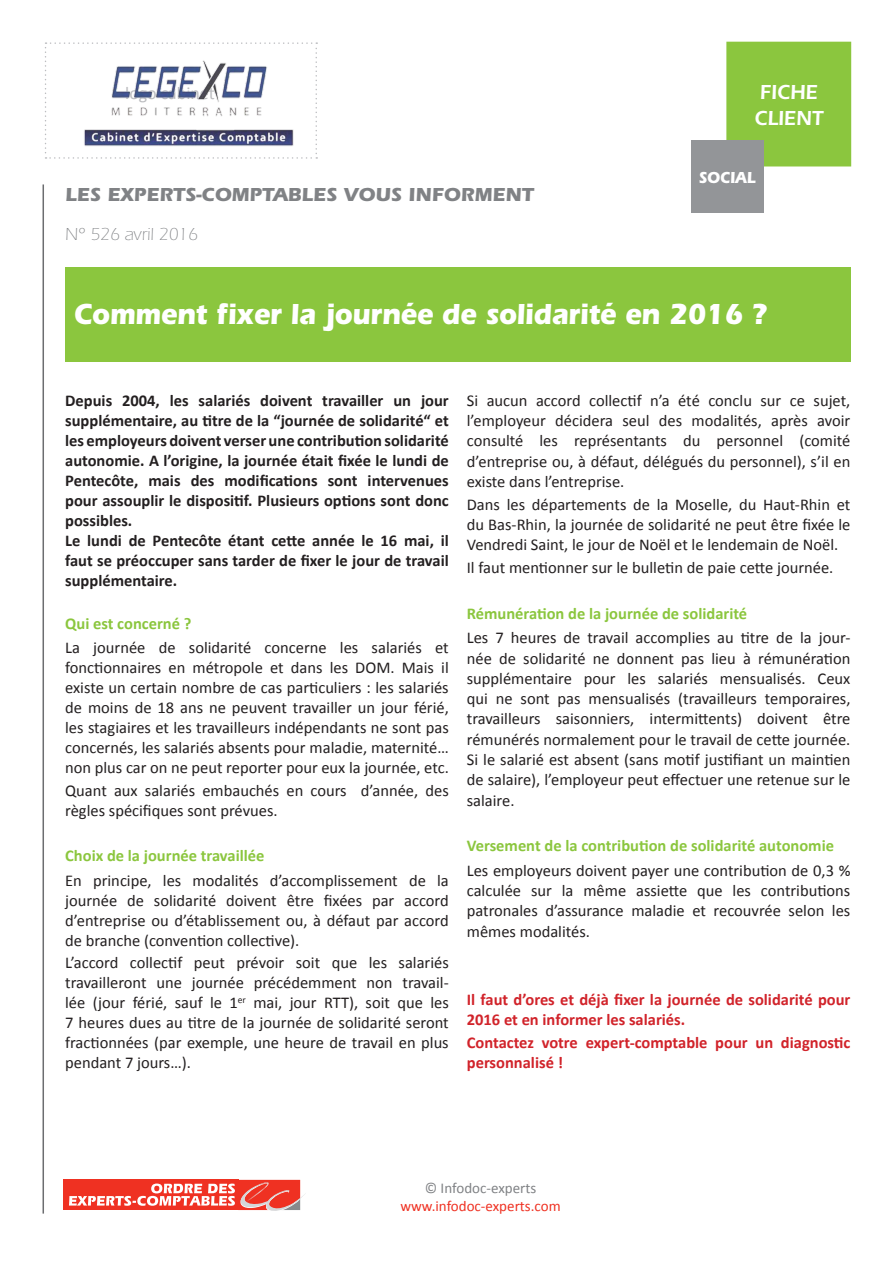
<style>
.page{position:relative;width:893px;height:1263px;background:#fff}
.page>*{position:absolute;margin:0;border:0;box-sizing:border-box;transform-origin:0 0}
.titre_article{font:700 30px "Itc Eras";letter-spacing:-.01em;color:#fff;scale:.92 1}
.t1{font:600 21px "Itc Eras";color:#fff;scale:.95 1}
.t2{font:700 19.5px "Itc Eras";color:#808285}
.t3{font:300 18px "Itc Eras";color:#808285}
.t4{font:18px "Calibri";color:#bcbdc0}
.texte_ok{font:16.5px/20.2px "Calibri";color:#231f20;text-align:justify}
.chapo{font:700 16.5px/20.1px "Calibri";color:#231f20;text-align:justify}
.conclusion{font:700 16.5px/20.2px "Calibri";color:#d1232a}
.titre1{font:700 16.5px "Calibri";color:#8bc63e}
.t5{font:700 16.5px "Itc Eras";color:#fff;scale:.9 1}
.t6{font:15px "Calibri";color:#ef3122}
.t7{font:15px "Calibri";color:#808285}
</style>
<div class="page">
<div style="left:64px;top:1180px;width:175px;height:30px;background:#ef3122"></div>
<svg style="left:69px;top:1180px;width:236px;height:31px"></svg>
<div style="left:727px;top:42px;width:123px;height:124px;background:#8bc63e"></div>
<div style="left:726px;top:42px;width:125px;height:124px;border:2px solid #8bc63e"></div>
<svg style="left:45px;top:42px;width:272px;height:117px"></svg>
<div style="left:691px;top:140px;width:72px;height:72px;background:#939598"></div>
<div style="left:65px;top:267px;width:785px;height:94px;background:#8bc63e"></div>
<hr style="left:43px;top:184px;width:1px;height:1029px;background:#6c6d70">
<img style="left:82px;top:58px;width:214px;height:93px">
<p class="t4" style="left:125px;top:82px;width:91px">logo cabinet</p>
<p class="t2" style="left:65px;top:183px;width:470px">LES EXPERTS-COMPTABLES VOUS INFORMENT</p>
<p class="t3" style="left:65px;top:224px;width:134px">N° 526 avril 2016</p>
<p class="t1" style="left:760px;top:80px;width:63px">FICHE</p>
<p class="t1" style="left:754px;top:105px;width:74px">CLIENT</p>
<p class="t5" style="left:699px;top:167px;width:65px">SOCIAL</p>
<p class="titre_article" style="left:74px;top:297px;width:755px">Comment fixer la journée de solidarité en 2016 ?</p>
<p class="chapo" style="left:65px;top:389px;width:385px">Depuis 2004, les salariés doivent travailler un jour supplémentaire, au titre de la “journée de solidarité“ et les employeurs doivent verser une contribution solidarité autonomie. A l’origine, la journée était fixée le lundi de Pentecôte, mais des modifications sont intervenues pour assouplir le dispositif. Plusieurs options sont donc possibles.</p>
<p class="chapo" style="left:65px;top:530px;width:385px">Le lundi de Pentecôte étant cette année le 16 mai, il faut se préoccuper sans tarder de fixer le jour de travail supplémentaire.</p>
<p class="titre1" style="left:65px;top:613px;width:128px">Qui est concerné ?</p>
<p class="texte_ok" style="left:65px;top:638px;width:385px">La journée de solidarité concerne les salariés et fonctionnaires en métropole et dans les DOM. Mais il existe un certain nombre de cas particuliers : les salariés de moins de 18 ans ne peuvent travailler un jour férié, les stagiaires et les travailleurs indépendants ne sont pas concernés, les salariés absents pour maladie, maternité… non plus car on ne peut reporter pour eux la journée, etc.</p>
<p class="texte_ok" style="left:65px;top:780px;width:385px">Quant aux salariés embauchés en cours d’année, des règles spécifiques sont prévues.</p>
<p class="titre1" style="left:65px;top:845px;width:201px">Choix de la journée travaillée</p>
<p class="texte_ok" style="left:65px;top:870px;width:385px">En principe, les modalités d’accomplissement de la journée de solidarité doivent être fixées par accord d’entreprise ou d’établissement ou, à défaut par accord de branche (convention collective).</p>
<p class="texte_ok" style="left:65px;top:953px;width:385px">L’accord collectif peut prévoir soit que les salariés travailleront une journée précédemment non travail&shy;lée (jour férié, sauf le 1<sup>er</sup> mai, jour RTT), soit que les 7 heures dues au titre de la journée de solidarité seront fractionnées (par exemple, une heure de travail en plus pendant 7 jours…).</p>
<p class="texte_ok" style="left:467px;top:390px;width:385px">Si aucun accord collectif n’a été conclu sur ce sujet, l’employeur décidera seul des modalités, après avoir consulté les représentants du personnel (comité d’entreprise ou, à défaut, délégués du personnel), s’il en existe dans l’entreprise.</p>
<p class="texte_ok" style="left:467px;top:494px;width:385px">Dans les départements de la Moselle, du Haut-Rhin et du Bas-Rhin, la journée de solidarité ne peut être fixée le Vendredi Saint, le jour de Noël et le lendemain de Noël.</p>
<p class="texte_ok" style="left:467px;top:557px;width:368px">Il faut mentionner sur le bulletin de paie cette journée.</p>
<p class="titre1" style="left:467px;top:603px;width:282px">Rémunération de la journée de solidarité</p>
<p class="texte_ok" style="left:467px;top:628px;width:385px">Les 7 heures de travail accomplies au titre de la jour&shy;née de solidarité ne donnent pas lieu à rémunération supplémentaire pour les salariés mensualisés. Ceux qui ne sont pas mensualisés (travailleurs temporaires, travailleurs saisonniers, intermittents) doivent être rémunérés normalement pour le travail de cette journée.<br>Si le salarié est absent (sans motif justifiant un maintien de salaire), l’employeur peut effectuer une retenue sur le salaire.</p>
<p class="titre1" style="left:467px;top:835px;width:369px">Versement de la contribution de solidarité autonomie</p>
<p class="texte_ok" style="left:467px;top:860px;width:385px">Les employeurs doivent payer une contribution de 0,3 % calculée sur la même assiette que les contributions patronales d’assurance maladie et recouvrée selon les mêmes modalités.</p>
<p class="conclusion" style="left:467px;top:989px;width:385px">Il faut d’ores et déjà fixer la journée de solidarité pour<br>2016 et en informer les salariés.</p>
<p class="conclusion" style="left:467px;top:1032px;width:385px">Contactez votre expert-comptable pour un diagnostic personnalisé !</p>
<p class="t7" style="left:425px;top:1178px;width:113px">© Infodoc-experts</p>
<p class="t6" style="left:400px;top:1196px;width:162px">www.infodoc-experts.com</p>
</div>
